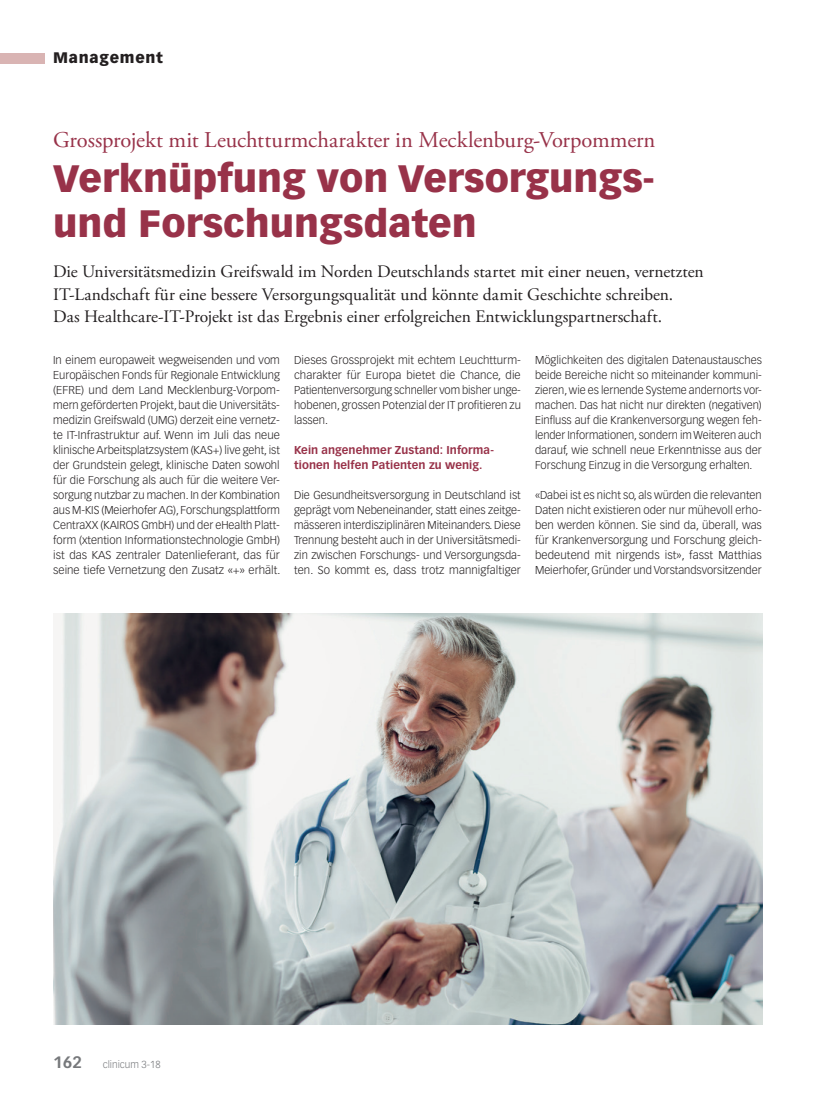
<style>
.page{position:relative;width:815px;height:1099px;background:#fff}
.page>*{position:absolute;margin:0;border:0;box-sizing:border-box;transform-origin:0 0}
.Titel_MM{font:900 37.5px/45px "Vectora LT Std";color:#983249}
.Obertitel_MM{font:22.5px "Adobe Garamond Pro";color:#983249}
.Lead{font:17.5px/22.5px "Adobe Garamond Pro";color:#231f20}
.t1{font:900 15px "Vectora LT Std";letter-spacing:.05em;color:#231f20}
.Lauftext{font:300 11.25px/15px "Vectora LT Std";color:#231f20;text-align:justify}
.ZT_MM{font:700 11.25px/15px "Vectora LT Std";letter-spacing:.005em;color:#983249}
.t2{font:300 10px "Vectora LT Std";color:#76787b}
.s1{font-weight:700;font-size:16.25px}
</style>
<div class="page">
<div style="left:0;top:53px;width:45px;height:10px;background:#d9b4b3"></div>
<img style="left:53px;top:613px;width:709px;height:411px">
<h3 class="t1" style="left:53px;top:49px;width:111px">Management</h3>
<p class="Obertitel_MM" style="left:53px;top:126px;width:604px">Grossprojekt mit Leuchtturmcharakter in Mecklenburg-Vorpommern</p>
<p class="Titel_MM" style="left:53px;top:155px;width:602px">Verknüpfung von Versorgungs&shy;und Forschungsdaten</p>
<p class="Lead" style="left:53px;top:261px;width:652px">Die Universitätsmedizin Greifswald im Norden Deutschlands startet mit einer neuen, vernetzten<br>IT-Landschaft für eine bessere Versorgungsqualität und könnte damit Geschichte schreiben.<br>Das Healthcare-IT-Projekt ist das Ergebnis einer erfolgreichen Entwicklungspartnerschaft.</p>
<p class="Lauftext" style="left:53px;top:353px;width:229px">In einem europaweit wegweisenden und vom Europäischen Fonds für Regionale Entwicklung (EFRE) und dem Land Mecklenburg-Vorpom&shy;mern geförderten Projekt, baut die Universitäts&shy;medizin Greifswald (UMG) derzeit eine vernetz&shy;te IT-Infrastruktur auf. Wenn im Juli das neue klinische Arbeitsplatzsystem (KAS+) live geht, ist der Grundstein gelegt, klinische Daten sowohl für die Forschung als auch für die weitere Ver&shy;sorgung nutzbar zu machen. In der Kombination aus M-KIS (Meierhofer AG), Forschungsplattform CentraXX (KAIROS GmbH) und der eHealth Platt&shy;form (xtention Informationstechnologie GmbH) ist das KAS zentraler Datenlieferant, das für seine tiefe Vernetzung den Zusatz «+» erhält.</p>
<p class="Lauftext" style="left:294px;top:353px;width:228px">Dieses Grossprojekt mit echtem Leuchtturm&shy;charakter für Europa bietet die Chance, die Patientenversorgung schneller vom bisher unge&shy;hobenen, grossen Potenzial der IT profitieren zu lassen.</p>
<p class="Lauftext" style="left:535px;top:353px;width:228px">Möglichkeiten des digitalen Datenaustausches beide Bereiche nicht so miteinander kommuni&shy;zieren, wie es lernende Systeme andernorts vor&shy;machen. Das hat nicht nur direkten (negativen)<br>Einfluss auf die Krankenversorgung wegen feh&shy;lender Informationen, sondern im Weiteren auch darauf, wie schnell neue Erkenntnisse aus der Forschung Einzug in die Versorgung erhalten.</p>
<p class="Lauftext" style="left:535px;top:488px;width:228px">«Dabei ist es nicht so, als würden die relevanten Daten nicht existieren oder nur mühevoll erho&shy;ben werden können. Sie sind da, überall, was für Krankenversorgung und Forschung gleich&shy;bedeutend mit nirgends ist», fasst Matthias Meierhofer, Gründer und Vorstandsvorsitzender</p>
<p class="ZT_MM" style="left:294px;top:443px;width:201px">Kein angenehmer Zustand: Informa&shy;tionen helfen Patienten zu wenig.</p>
<p class="Lauftext" style="left:294px;top:488px;width:228px">Die Gesundheitsversorgung in Deutschland ist geprägt vom Nebeneinander, statt eines zeitge&shy;mässeren interdisziplinären Miteinanders. Diese Trennung besteht auch in der Universitätsmedi&shy;zin zwischen Forschungs- und Versorgungsda&shy;ten. So kommt es, dass trotz mannigfaltiger</p>
<p class="t2" style="left:53px;top:1058px;width:109px"><span class="s1">162</span> clinicum 3-18</p>
</div>
